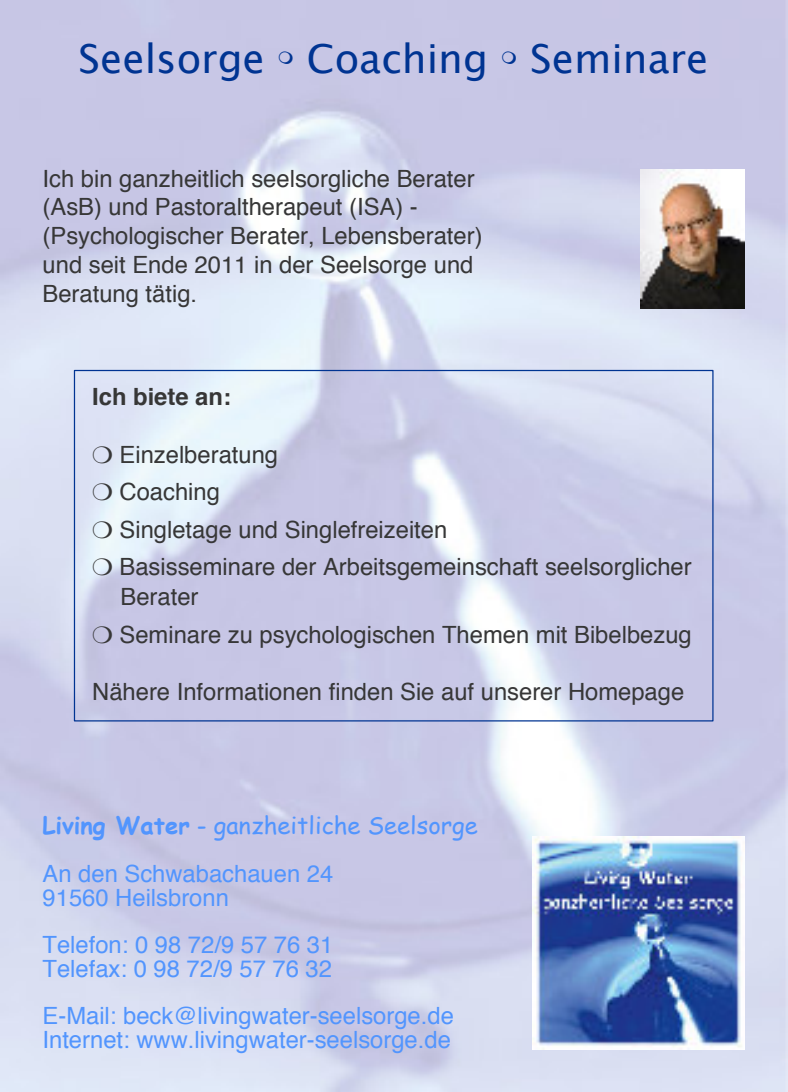
<style>
.page{position:relative;width:788px;height:1092px;background:#fff}
.page>*{position:absolute;margin:0;border:0;box-sizing:border-box;transform-origin:0 0}
.t1{font:40px "Lucida Grande";color:#003492}
.t2{font:23.75px/37.5px "Helvetica";color:#373737}
.t3{font:23.75px/23.8px "Helvetica";color:#5295fe}
.t4{font:23.75px "Comic Sans MS";color:#5295fe}
.t5{font:700 23.75px "Helvetica";color:#373737}
.s1{font-weight:700}
</style>
<div class="page">
<img style="left:0;top:0;width:787px;height:1091px">
<img style="left:640px;top:169px;width:104px;height:139px">
<img style="left:531px;top:836px;width:213px;height:213px">
<svg style="left:279px;top:51px;width:14px;height:13px"></svg>
<svg style="left:502px;top:51px;width:13px;height:13px"></svg>
<h1 class="t1" style="left:78px;top:42px;width:188px">Seelsorge</h1>
<h1 class="t1" style="left:307px;top:42px;width:182px">Coaching</h1>
<h1 class="t1" style="left:530px;top:42px;width:180px">Seminare</h1>
<p class="t2" style="left:43px;top:165px;width:441px;line-height:28.8px">Ich bin ganzheitlich seelsorgliche Berater (AsB) und Pastoraltherapeut (ISA) - (Psychologischer Berater, Lebensberater) und seit Ende 2011 in der Seelsorge und Beratung tätig.</p>
<p class="t5" style="left:92px;top:387px;width:140px">Ich biete an:</p>
<p class="t2" style="left:92px;top:437px;width:600px">❍ Einzelberatung<br>❍ Coaching<br>❍ Singletage und Singlefreizeiten<br>❍ Basisseminare der Arbeitsgemeinschaft seelsorglicher</p>
<p class="t2" style="left:92px;top:579px;width:601px;text-indent:28px">Berater<br>❍ Seminare zu psychologischen Themen mit Bibelbezug</p>
<p class="t2" style="left:92px;top:674px;width:593px">Nähere Informationen finden Sie auf unserer Homepage</p>
<p class="t4" style="left:43px;top:815px;width:436px"><span class="s1">Living Water</span> - ganzheitliche Seelsorge</p>
<p class="t3" style="left:43px;top:863px;width:292px">An den Schwabachauen 24<br>91560 Heilsbronn</p>
<p class="t3" style="left:43px;top:934px;width:292px">Telefon: 0 98 72/9 57 76 31<br>Telefax: 0 98 72/9 57 76 32</p>
<p class="t3" style="left:43px;top:1005px;width:412px">E-Mail: beck@livingwater-seelsorge.de<br>Internet: www.livingwater-seelsorge.de</p>
</div>
